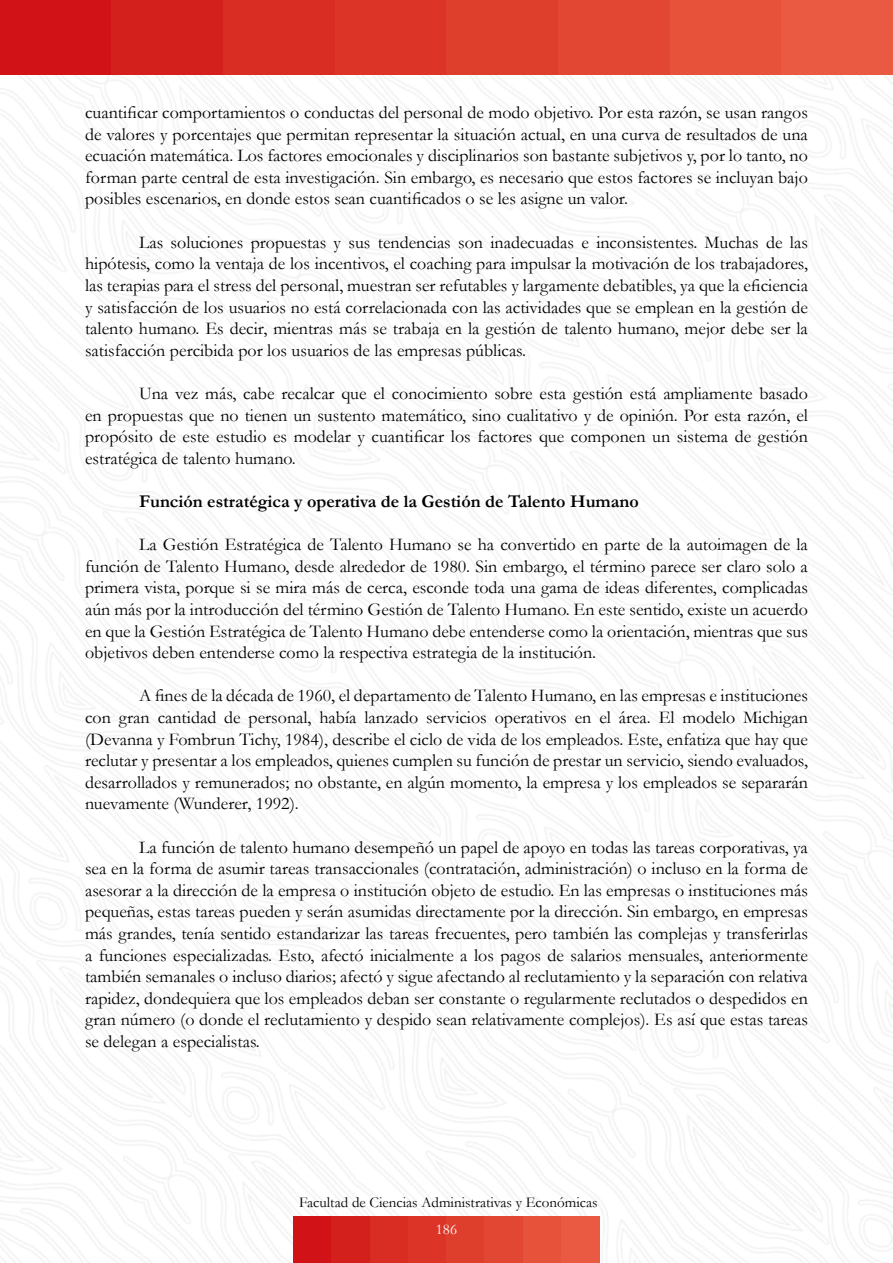
<style>
.page{position:relative;width:893px;height:1263px;background:#fff}
.page>*{position:absolute;margin:0;border:0;box-sizing:border-box;transform-origin:0 0}
.t1{font:18px/21.6px "Garamond";color:#000;text-align:justify}
.t2{font:700 18px "Garamond";color:#000}
.t3{font:15px "Garamond";color:#000}
.t4{font:15px "Garamond";color:#fff}
</style>
<div class="page">
<img style="left:0;top:74px;width:893px;height:1189px">
<div style="left:293px;top:1216px;width:39px;height:47px;background:#d11317"></div>
<div style="left:332px;top:1216px;width:38px;height:47px;background:#d4201c"></div>
<div style="left:370px;top:1216px;width:38px;height:47px;background:#d92c22"></div>
<div style="left:408px;top:1216px;width:38px;height:47px;background:#dc3427"></div>
<div style="left:446px;top:1216px;width:39px;height:47px;background:#de3e2c"></div>
<div style="left:485px;top:1216px;width:38px;height:47px;background:#e24733"></div>
<div style="left:523px;top:1216px;width:38px;height:47px;background:#e7523b"></div>
<div style="left:561px;top:1216px;width:39px;height:47px;background:#ea5a43"></div>
<div style="left:0;top:0;width:112px;height:74px;background:#d11317"></div>
<div style="left:112px;top:0;width:111px;height:74px;background:#d4201c"></div>
<div style="left:223px;top:0;width:112px;height:74px;background:#d92c22"></div>
<div style="left:335px;top:0;width:112px;height:74px;background:#dc3427"></div>
<div style="left:447px;top:0;width:111px;height:74px;background:#de3e2c"></div>
<div style="left:558px;top:0;width:112px;height:74px;background:#e24733"></div>
<div style="left:670px;top:0;width:111px;height:74px;background:#e7523b"></div>
<div style="left:781px;top:0;width:112px;height:74px;background:#ea5a43"></div>
<p class="t1" style="left:85px;top:101px;width:724px">cuantificar comportamientos o conductas del personal de modo objetivo. Por esta razón, se usan rangos de valores y porcentajes que permitan representar la situación actual, en una curva de resultados de una ecuación matemática. Los factores emocionales y disciplinarios son bastante subjetivos y, por lo tanto, no forman parte central de esta investigación. Sin embargo, es necesario que estos factores se incluyan bajo posibles escenarios, en donde estos sean cuantificados o se les asigne un valor.</p>
<p class="t1" style="left:85px;top:231px;width:724px;text-indent:54px">Las soluciones propuestas y sus tendencias son inadecuadas e inconsistentes. Muchas de las hipótesis, como la ventaja de los incentivos, el coaching para impulsar la motivación de los trabajadores, las terapias para el stress del personal, muestran ser refutables y largamente debatibles, ya que la eficiencia y satisfacción de los usuarios no está correlacionada con las actividades que se emplean en la gestión de talento humano. Es decir, mientras más se trabaja en la gestión de talento humano, mejor debe ser la satisfacción percibida por los usuarios de las empresas públicas.</p>
<p class="t1" style="left:85px;top:382px;width:724px;text-indent:54px">Una vez más, cabe recalcar que el conocimiento sobre esta gestión está ampliamente basado en propuestas que no tienen un sustento matemático, sino cualitativo y de opinión. Por esta razón, el propósito de este estudio es modelar y cuantificar los factores que componen un sistema de gestión estratégica de talento humano.</p>
<p class="t2" style="left:139px;top:489px;width:501px">Función estratégica y operativa de la Gestión de Talento Humano</p>
<p class="t1" style="left:85px;top:533px;width:724px;text-indent:54px">La Gestión Estratégica de Talento Humano se ha convertido en parte de la autoimagen de la función de Talento Humano, desde alrededor de 1980. Sin embargo, el término parece ser claro solo a primera vista, porque si se mira más de cerca, esconde toda una gama de ideas diferentes, complicadas aún más por la introducción del término Gestión de Talento Humano. En este sentido, existe un acuerdo en que la Gestión Estratégica de Talento Humano debe entenderse como la orientación, mientras que sus objetivos deben entenderse como la respectiva estrategia de la institución.</p>
<p class="t1" style="left:85px;top:684px;width:724px;text-indent:54px">A fines de la década de 1960, el departamento de Talento Humano, en las empresas e instituciones con gran cantidad de personal, había lanzado servicios operativos en el área. El modelo Michigan (Devanna y Fombrun Tichy, 1984), describe el ciclo de vida de los empleados. Este, enfatiza que hay que reclutar y presentar a los empleados, quienes cumplen su función de prestar un servicio, siendo evaluados, desarrollados y remunerados; no obstante, en algún momento, la empresa y los empleados se separarán nuevamente (Wunderer, 1992).</p>
<p class="t1" style="left:85px;top:836px;width:724px;text-indent:54px">La función de talento humano desempeñó un papel de apoyo en todas las tareas corporativas, ya sea en la forma de asumir tareas transaccionales (contratación, administración) o incluso en la forma de asesorar a la dirección de la empresa o institución objeto de estudio. En las empresas o instituciones más pequeñas, estas tareas pueden y serán asumidas directamente por la dirección. Sin embargo, en empresas más grandes, tenía sentido estandarizar las tareas frecuentes, pero también las complejas y transferirlas a funciones especializadas. Esto, afectó inicialmente a los pagos de salarios mensuales, anteriormente también semanales o incluso diarios; afectó y sigue afectando al reclutamiento y la separación con relativa rapidez, dondequiera que los empleados deban ser constante o regularmente reclutados o despedidos en gran número (o donde el reclutamiento y despido sean relativamente complejos). Es así que estas tareas se delegan a especialistas.</p>
<p class="t3" style="left:299px;top:1192px;width:300px">Facultad de Ciencias Administrativas y Económicas</p>
<p class="t4" style="left:436px;top:1219px;width:23px">186</p>
</div>
